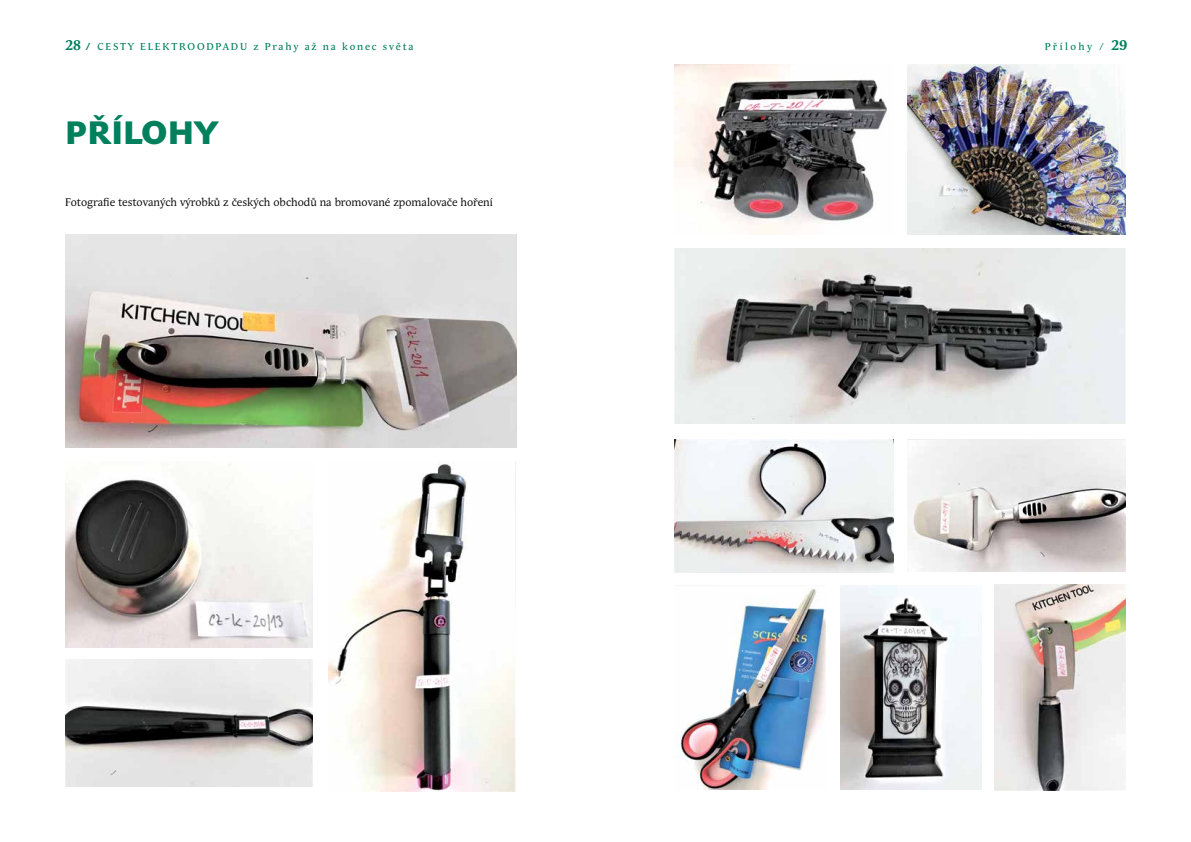
<style>
.page{position:relative;width:1191px;height:842px;background:#fff}
.page>*{position:absolute;margin:0;border:0;box-sizing:border-box;transform-origin:0 0}
.t1{font:900 32px "John Sans";color:#00805c}
.t2{font:11px "Andulka";color:#000}
.t3{font:10px "Andulka";letter-spacing:.18em;color:#00805c}
.t4{font:10px "Andulka";letter-spacing:.24em;color:#00805c}
.s1{font-weight:700;font-size:14px}
.s2{font-weight:700}
</style>
<div class="page">
<img style="left:65px;top:234px;width:451px;height:213px">
<img style="left:65px;top:463px;width:248px;height:184px">
<img style="left:329px;top:461px;width:187px;height:331px">
<img style="left:65px;top:660px;width:248px;height:127px">
<img style="left:675px;top:64px;width:212px;height:171px">
<img style="left:907px;top:64px;width:218px;height:171px">
<img style="left:675px;top:249px;width:450px;height:175px">
<img style="left:679px;top:588px;width:146px;height:201px">
<img style="left:840px;top:585px;width:141px;height:204px">
<img style="left:995px;top:585px;width:130px;height:206px">
<img style="left:675px;top:439px;width:218px;height:133px">
<img style="left:907px;top:439px;width:218px;height:133px">
<p class="t3" style="left:65px;top:41px;width:350px"><span class="s1">28</span> <span class="s2">/</span> CESTY ELEKTROODPADU z Prahy až na konec světa</p>
<p class="t4" style="left:1044px;top:41px;width:84px">Přílohy / <span class="s1">29</span></p>
<h1 class="t1" style="left:65px;top:113px;width:155px">PŘÍLOHY</h1>
<p class="t2" style="left:65px;top:196px;width:429px">Fotografie testovaných výrobků z českých obchodů na bromované zpomalovače hoření</p>
</div>
